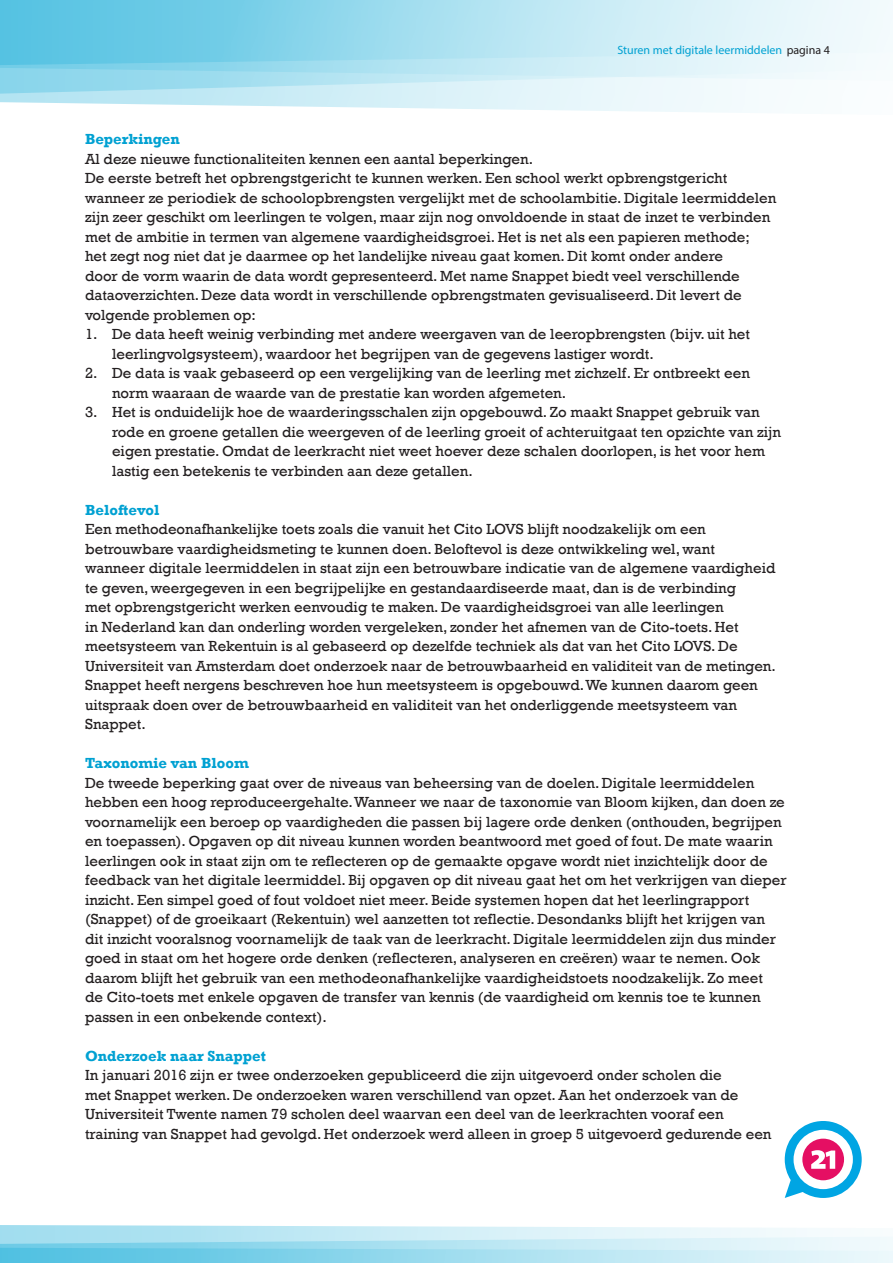
<style>
.page{position:relative;width:893px;height:1263px;background:#fff}
.page>*{position:absolute;margin:0;border:0;box-sizing:border-box;transform-origin:0 0}
.t1{font:15px/19.5px "Rockwell";color:#231f20}
.t2{font:700 15px "Rockwell";color:#00a1d2}
.t3{font:12px "Myriad Pro";color:#00a1d2}
.s1{color:#231f20}
</style>
<div class="page">
<svg style="left:0;top:96px;width:759px;height:17px"></svg>
<svg style="left:0;top:82px;width:760px;height:14px;background:#caebf5"></svg>
<svg style="left:0;top:55px;width:868px;height:27px;background:#b6e5f2"></svg>
<svg style="left:0;top:0;width:893px;height:55px;background:#a6dfef"></svg>
<svg style="left:0;top:1225px;width:893px;height:38px;background:#b7e5f2"></svg>
<svg style="left:785px;top:1121px;width:77px;height:77px"></svg>
<p class="t3" style="left:617px;top:43px;width:214px">Sturen met digitale leermiddelen <span class="s1">pagina 4</span></p>
<p class="t2" style="left:85px;top:130px;width:96px">Beperkingen</p>
<p class="t1" style="left:85px;top:149px;width:693px">Al deze nieuwe functionaliteiten kennen een aantal beperkingen.<br>De eerste betreft het opbrengstgericht te kunnen werken. Een school werkt opbrengstgericht wanneer ze periodiek de schoolopbrengsten vergelijkt met de schoolambitie. Digitale leermiddelen zijn zeer geschikt om leerlingen te volgen, maar zijn nog onvoldoende in staat de inzet te verbinden met de ambitie in termen van algemene vaardigheidsgroei. Het is net als een papieren methode;<br>het zegt nog niet dat je daarmee op het landelijke niveau gaat komen. Dit komt onder andere<br>door de vorm waarin de data wordt gepresenteerd. Met name Snappet biedt veel verschillende dataoverzichten. Deze data wordt in verschillende opbrengstmaten gevisualiseerd. Dit levert de volgende problemen op:</p>
<p class="t1" style="left:112px;top:324px;width:640px;text-indent:-27px">1. De data heeft weinig verbinding met andere weergaven van de leeropbrengsten (bijv. uit het leerlingvolgsysteem), waardoor het begrijpen van de gegevens lastiger wordt.</p>
<p class="t1" style="left:112px;top:363px;width:639px;text-indent:-27px">2. De data is vaak gebaseerd op een vergelijking van de leerling met zichzelf. Er ontbreekt een norm waaraan de waarde van de prestatie kan worden afgemeten.</p>
<p class="t1" style="left:112px;top:402px;width:671px;text-indent:-27px">3. Het is onduidelijk hoe de waarderingsschalen zijn opgebouwd. Zo maakt Snappet gebruik van rode en groene getallen die weergeven of de leerling groeit of achteruitgaat ten opzichte van zijn eigen prestatie. Omdat de leerkracht niet weet hoever deze schalen doorlopen, is het voor hem lastig een betekenis te verbinden aan deze getallen.</p>
<p class="t2" style="left:85px;top:500px;width:76px">Beloftevol</p>
<p class="t1" style="left:85px;top:519px;width:692px">Een methodeonafhankelijke toets zoals die vanuit het Cito LOVS blijft noodzakelijk om een betrouwbare vaardigheidsmeting te kunnen doen. Beloftevol is deze ontwikkeling wel, want wanneer digitale leermiddelen in staat zijn een betrouwbare indicatie van de algemene vaardigheid te geven, weergegeven in een begrijpelijke en gestandaardiseerde maat, dan is de verbinding<br>met opbrengstgericht werken eenvoudig te maken. De vaardigheidsgroei van alle leerlingen<br>in Nederland kan dan onderling worden vergeleken, zonder het afnemen van de Cito-toets. Het meetsysteem van Rekentuin is al gebaseerd op dezelfde techniek als dat van het Cito LOVS. De Universiteit van Amsterdam doet onderzoek naar de betrouwbaarheid en validiteit van de metingen.<br>Snappet heeft nergens beschreven hoe hun meetsysteem is opgebouwd. We kunnen daarom geen uitspraak doen over de betrouwbaarheid en validiteit van het onderliggende meetsysteem van Snappet.</p>
<p class="t2" style="left:85px;top:754px;width:165px">Taxonomie van Bloom</p>
<p class="t1" style="left:85px;top:773px;width:703px">De tweede beperking gaat over de niveaus van beheersing van de doelen. Digitale leermiddelen hebben een hoog reproduceergehalte. Wanneer we naar de taxonomie van Bloom kijken, dan doen ze voornamelijk een beroep op vaardigheden die passen bij lagere orde denken (onthouden, begrijpen en toepassen). Opgaven op dit niveau kunnen worden beantwoord met goed of fout. De mate waarin leerlingen ook in staat zijn om te reflecteren op de gemaakte opgave wordt niet inzichtelijk door de feedback van het digitale leermiddel. Bij opgaven op dit niveau gaat het om het verkrijgen van dieper inzicht. Een simpel goed of fout voldoet niet meer. Beide systemen hopen dat het leerlingrapport (Snappet) of de groeikaart (Rekentuin) wel aanzetten tot reflectie. Desondanks blijft het krijgen van dit inzicht vooralsnog voornamelijk de taak van de leerkracht. Digitale leermiddelen zijn dus minder goed in staat om het hogere orde denken (reflecteren, analyseren en creëren) waar te nemen. Ook daarom blijft het gebruik van een methodeonafhankelijke vaardigheidstoets noodzakelijk. Zo meet<br>de Cito-toets met enkele opgaven de transfer van kennis (de vaardigheid om kennis toe te kunnen passen in een onbekende context).</p>
<p class="t2" style="left:85px;top:1046px;width:182px">Onderzoek naar Snappet</p>
<p class="t1" style="left:85px;top:1065px;width:688px">In januari 2016 zijn er twee onderzoeken gepubliceerd die zijn uitgevoerd onder scholen die<br>met Snappet werken. De onderzoeken waren verschillend van opzet. Aan het onderzoek van de Universiteit Twente namen 79 scholen deel waarvan een deel van de leerkrachten vooraf een training van Snappet had gevolgd. Het onderzoek werd alleen in groep 5 uitgevoerd gedurende een</p>
</div>
